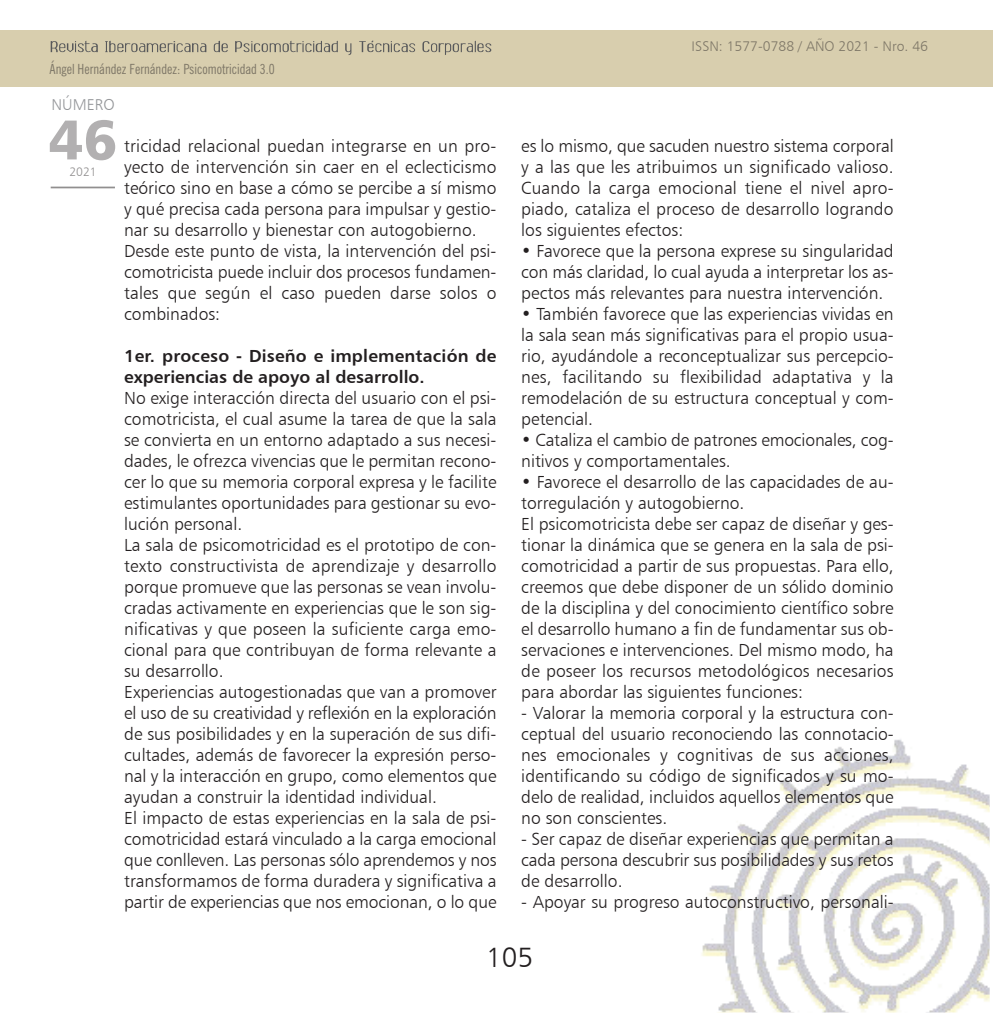
<style>
.page{position:relative;width:993px;height:1017px;background:#fff}
.page>*{position:absolute;margin:0;border:0;box-sizing:border-box;transform-origin:0 0}
.t1{font:56px "Humanist 777 BT Black B";color:rgb(35 31 32/.35)}
.t2{font:28px "Humanist 777 BT Light B";color:#231f20}
.t3{font:17.5px/21px "Humanist 777 BT Light B";color:#231f20;text-align:justify}
.t4{font:17.5px/21px "Humanist 777 BT Bold B";letter-spacing:.01em;color:#231f20}
.t5{font:15.75px "Humanist 777 BT Light B";color:#939598}
.t6{font:condensed 14px "News Gothic BT";color:rgb(35 31 32/.5)}
.t7{font:14px "Humanist 777 BT Light B";color:rgb(35 31 32/.5)}
.t8{font:12.25px "Humanist 777 BT Light B";color:rgb(35 31 32/.5)}
</style>
<div class="page">
<img style="left:702px;top:739px;width:287px;height:273px">
<div style="left:0;top:30px;width:992px;height:57px;background:#d8ceae"></div>
<svg style="left:105px;top:41px;width:101px;height:11px"></svg>
<svg style="left:214px;top:41px;width:14px;height:11px"></svg>
<svg style="left:235px;top:41px;width:103px;height:11px"></svg>
<svg style="left:345px;top:43px;width:6px;height:12px"></svg>
<svg style="left:422px;top:41px;width:69px;height:14px"></svg>
<svg style="left:51px;top:41px;width:47px;height:11px"></svg>
<svg style="left:359px;top:40px;width:56px;height:12px"></svg>
<hr style="left:51px;top:187px;width:64px;height:1px;background:#918f8f">
<p class="t6" style="left:49px;top:63px;width:227px">Ángel Hernández Fernández: Psicomotricidad 3.0</p>
<p class="t5" style="left:51px;top:95px;width:65px">NÚMERO</p>
<p class="t7" style="left:691px;top:37px;width:238px">ISSN: 1577-0788 / AÑO 2021 - Nro. 46</p>
<p class="t1" style="left:48px;top:104px;width:70px">46</p>
<p class="t8" style="left:69px;top:164px;width:29px">2021</p>
<p class="t3" style="left:124px;top:135px;width:374px">tricidad relacional puedan integrarse en un pro&shy;yecto de intervención sin caer en el eclecticismo teórico sino en base a cómo se percibe a sí mismo y qué precisa cada persona para impulsar y gestio&shy;nar su desarrollo y bienestar con autogobierno.</p>
<p class="t3" style="left:124px;top:240px;width:374px">Desde este punto de vista, la intervención del psi&shy;comotricista puede incluir dos procesos fundamen&shy;tales que según el caso pueden darse solos o combinados:</p>
<p class="t4" style="left:124px;top:345px;width:374px">1er. proceso - Diseño e implementación de experiencias de apoyo al desarrollo.</p>
<p class="t3" style="left:124px;top:387px;width:374px">No exige interacción directa del usuario con el psi&shy;comotricista, el cual asume la tarea de que la sala se convierta en un entorno adaptado a sus necesi&shy;dades, le ofrezca vivencias que le permitan recono&shy;cer lo que su memoria corporal expresa y le facilite estimulantes oportunidades para gestionar su evo&shy;lución personal.</p>
<p class="t3" style="left:124px;top:534px;width:374px">La sala de psicomotricidad es el prototipo de con&shy;texto constructivista de aprendizaje y desarrollo porque promueve que las personas se vean involu&shy;cradas activamente en experiencias que le son sig&shy;nificativas y que poseen la suficiente carga emo&shy;cional para que contribuyan de forma relevante a su desarrollo.</p>
<p class="t3" style="left:124px;top:681px;width:374px">Experiencias autogestionadas que van a promover el uso de su creatividad y reflexión en la exploración de sus posibilidades y en la superación de sus difi&shy;cultades, además de favorecer la expresión perso&shy;nal y la interacción en grupo, como elementos que ayudan a construir la identidad individual.</p>
<p class="t3" style="left:124px;top:807px;width:374px">El impacto de estas experiencias en la sala de psi&shy;comotricidad estará vinculado a la carga emocional que conlleven. Las personas sólo aprendemos y nos transformamos de forma duradera y significativa a partir de experiencias que nos emocionan, o lo que</p>
<p class="t3" style="left:521px;top:135px;width:374px">es lo mismo, que sacuden nuestro sistema corporal y a las que les atribuimos un significado valioso.<br>Cuando la carga emocional tiene el nivel apro&shy;piado, cataliza el proceso de desarrollo logrando los siguientes efectos:</p>
<p class="t3" style="left:521px;top:240px;width:374px">• Favorece que la persona exprese su singularidad con más claridad, lo cual ayuda a interpretar los as&shy;pectos más relevantes para nuestra intervención.</p>
<p class="t3" style="left:521px;top:303px;width:374px">• También favorece que las experiencias vividas en la sala sean más significativas para el propio usua&shy;rio, ayudándole a reconceptualizar sus percepcio&shy;nes, facilitando su flexibilidad adaptativa y la remodelación de su estructura conceptual y com&shy;petencial.</p>
<p class="t3" style="left:521px;top:429px;width:374px">• Cataliza el cambio de patrones emocionales, cog&shy;nitivos y comportamentales.</p>
<p class="t3" style="left:521px;top:471px;width:374px">• Favorece el desarrollo de las capacidades de au&shy;torregulación y autogobierno.</p>
<p class="t3" style="left:521px;top:513px;width:374px">El psicomotricista debe ser capaz de diseñar y ges&shy;tionar la dinámica que se genera en la sala de psi&shy;comotricidad a partir de sus propuestas. Para ello, creemos que debe disponer de un sólido dominio de la disciplina y del conocimiento científico sobre el desarrollo humano a fin de fundamentar sus ob&shy;servaciones e intervenciones. Del mismo modo, ha de poseer los recursos metodológicos necesarios para abordar las siguientes funciones:</p>
<p class="t3" style="left:521px;top:702px;width:374px">- Valorar la memoria corporal y la estructura con&shy;ceptual del usuario reconociendo las connotacio&shy;nes emocionales y cognitivas de sus acciones, identificando su código de significados y su mo&shy;delo de realidad, incluidos aquellos elementos que no son conscientes.</p>
<p class="t3" style="left:521px;top:828px;width:374px">- Ser capaz de diseñar experiencias que permitan a cada persona descubrir sus posibilidades y sus retos de desarrollo.</p>
<p class="t3" style="left:521px;top:891px;width:374px">- Apoyar su progreso autoconstructivo, personali-</p>
<p class="t2" style="left:486px;top:940px;width:49px">105</p>
</div>
